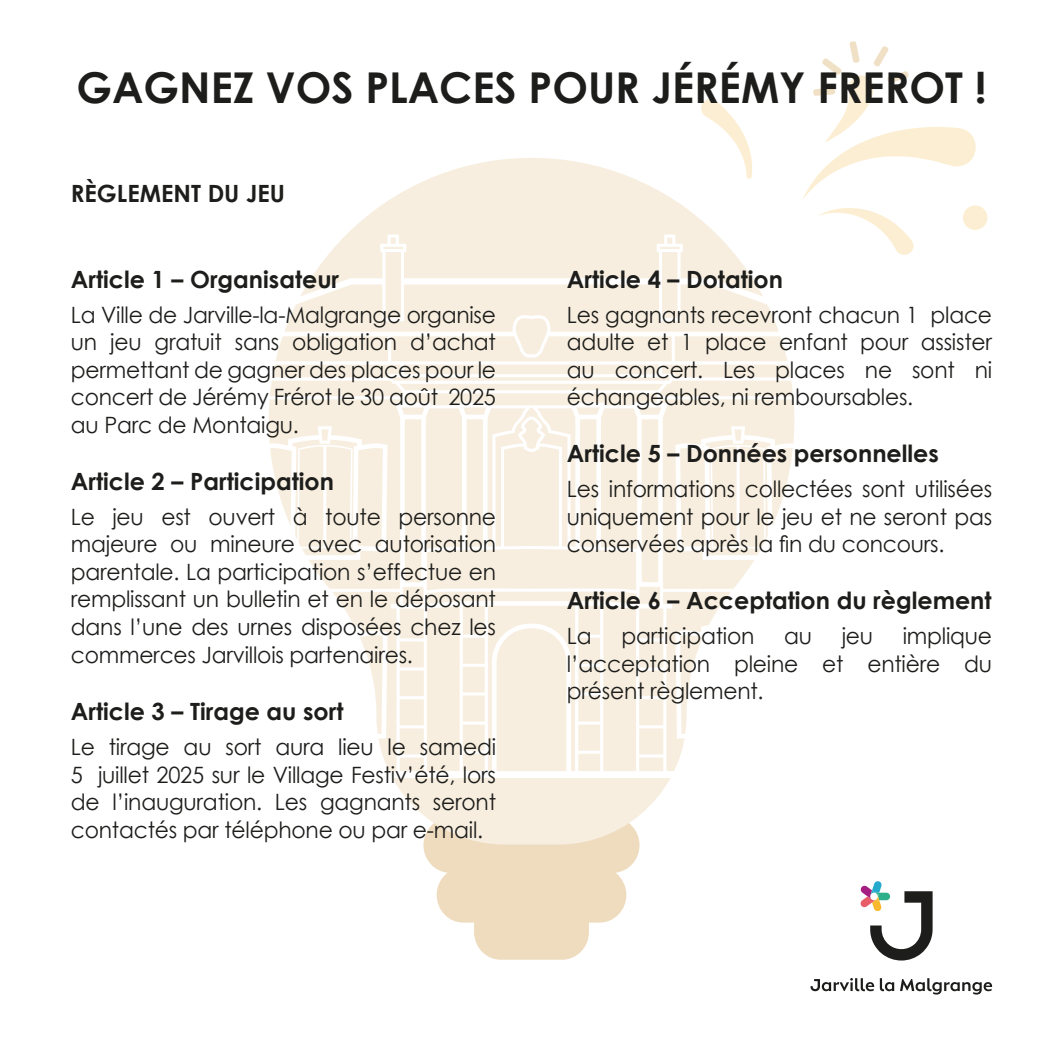
<style>
.page{position:relative;width:1063px;height:1063px;background:#fff}
.page>*{position:absolute;margin:0;border:0;box-sizing:border-box;transform-origin:0 0}
.t1{font:700 42.5px "Century Gothic";color:#1d1d1b}
.t2{font:700 23.75px "Century Gothic";color:#1d1d1b}
.t3{font:22.5px/27.5px "Century Gothic";letter-spacing:-.01em;color:#1d1d1b;text-align:justify}
</style>
<div class="page">
<svg style="left:701px;top:99px;width:50px;height:55px"></svg>
<svg style="left:423px;top:845px;width:217px;height:115px"></svg>
<svg style="left:346px;top:154px;width:406px;height:691px;fill:#f7eedf"></svg>
<svg style="left:268px;top:235px;width:527px;height:191px;fill:#f7eedf"></svg>
<svg style="left:269px;top:426px;width:525px;height:352px;fill:#f7eedf"></svg>
<svg style="left:811px;top:978px;width:63px;height:13px"></svg>
<svg style="left:880px;top:978px;width:14px;height:13px"></svg>
<svg style="left:900px;top:978px;width:92px;height:17px"></svg>
<svg style="left:860px;top:881px;width:73px;height:80px"></svg>
<svg style="left:803px;top:75px;width:185px;height:180px"></svg>
<p class="t1" style="left:76px;top:55px;width:912px">GAGNEZ VOS PLACES POUR JÉRÉMY FREROT !</p>
<p class="t2" style="left:71px;top:175px;width:216px">RÈGLEMENT DU JEU</p>
<p class="t2" style="left:71px;top:261px;width:270px">Article 1 – Organisateur</p>
<p class="t3" style="left:71px;top:300px;width:427px">La Ville de Jarville-la-Malgrange organise un jeu gratuit sans obligation d’achat permettant de gagner des places pour le concert de Jérémy Frérot le 30 août 2025 au Parc de Montaigu.</p>
<p class="t2" style="left:71px;top:463px;width:265px">Article 2 – Participation</p>
<p class="t3" style="left:71px;top:502px;width:427px">Le jeu est ouvert à toute personne majeure ou mineure avec autorisation parentale. La participation s’effectue en remplissant un bulletin et en le déposant dans l’une des urnes disposées chez les commerces Jarvillois partenaires.</p>
<p class="t2" style="left:71px;top:693px;width:274px">Article 3 – Tirage au sort</p>
<p class="t3" style="left:71px;top:733px;width:427px">Le tirage au sort aura lieu le samedi 5 juillet 2025 sur le Village Festiv’été, lors de l’inauguration. Les gagnants seront contactés par téléphone ou par e-mail.</p>
<p class="t2" style="left:567px;top:261px;width:218px">Article 4 – Dotation</p>
<p class="t3" style="left:567px;top:300px;width:427px">Les gagnants recevront chacun 1 place adulte et 1 place enfant pour assister au concert. Les places ne sont ni échangeables, ni remboursables.</p>
<p class="t2" style="left:567px;top:435px;width:373px">Article 5 – Données personnelles</p>
<p class="t3" style="left:567px;top:475px;width:427px">Les informations collectées sont utilisées uniquement pour le jeu et ne seront pas conservées après la fin du concours.</p>
<p class="t2" style="left:567px;top:582px;width:426px">Article 6 – Acceptation du règlement</p>
<p class="t3" style="left:567px;top:622px;width:26px">La</p>
<p class="t3" style="left:621px;top:622px;width:135px">participation</p>
<p class="t3" style="left:784px;top:622px;width:29px">au</p>
<p class="t3" style="left:842px;top:622px;width:33px">jeu</p>
<p class="t3" style="left:567px;top:622px;width:427px;text-indent:336px">implique l’acceptation pleine et entière du présent règlement.</p>
</div>
